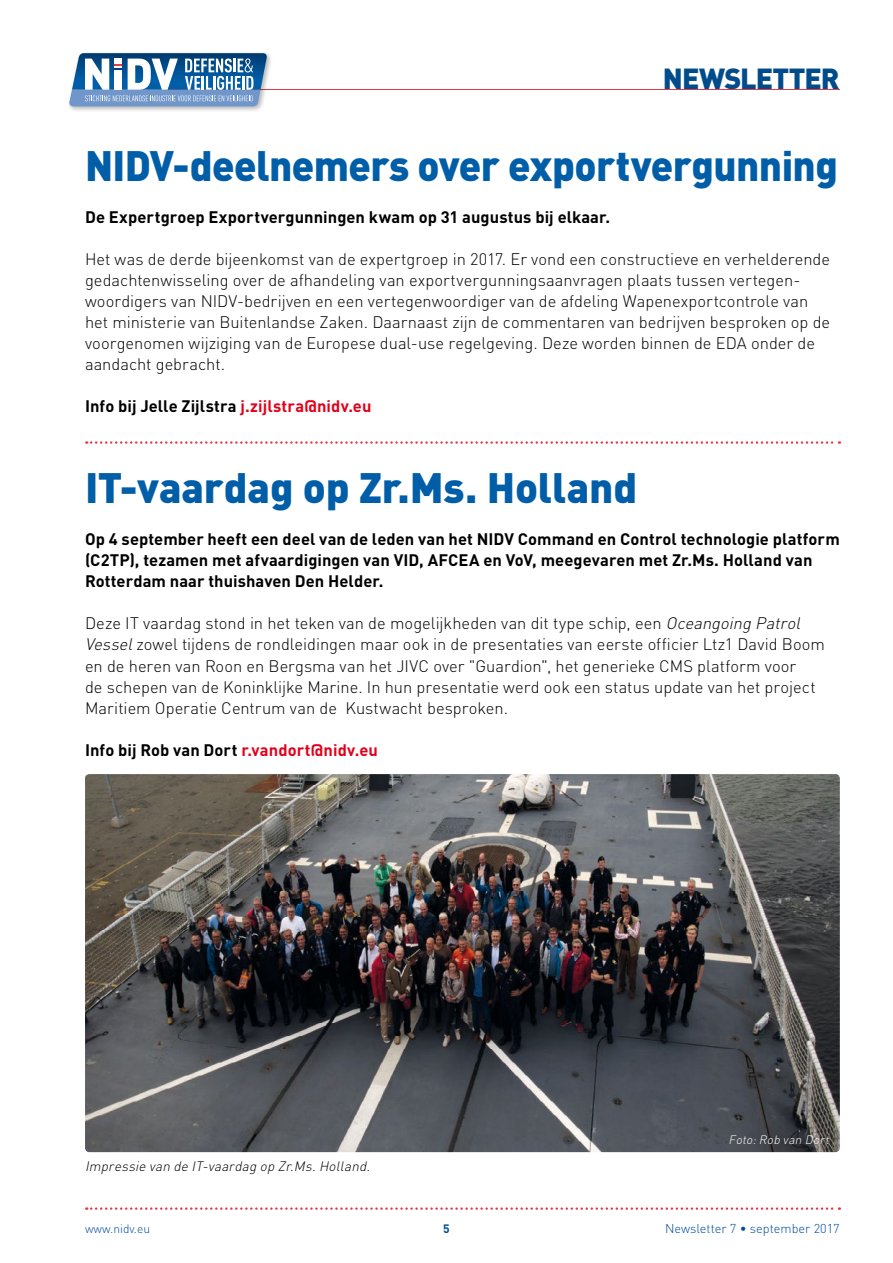
<style>
.page{position:relative;width:893px;height:1263px;background:#fff}
.page>*{position:absolute;margin:0;border:0;box-sizing:border-box;transform-origin:0 0}
.t1{font:900 42px "DIN Pro";letter-spacing:-.015em;color:#005ea8;scale:.96 1}
.t2{font:900 42px "DIN Pro";letter-spacing:-.015em;color:#005ea8}
.t3{font:900 28.65px "DIN Pro";letter-spacing:-.03em;color:#004c8b}
.t4{font:300 16.5px/21px "DIN Pro";color:#000}
.t5{font:700 16.5px/21px "DIN Pro";letter-spacing:.005em;color:#000}
.t6{font:italic 300 13.5px "DIN Pro";color:#000}
.t7{font:300 12.75px "DIN Pro";color:#004c98}
.t8{font:italic 300 12px "DIN Pro";color:#fff}
.t9{font:300 12px "DIN Pro";color:#004c98}
.t10{font:700 12px "DIN Pro";color:#004c98}
.s1{color:#e2001a}
.s2{font-style:italic}
</style>
<div class="page">
<svg style="left:86px;top:1207px;width:754px;height:3px"></svg>
<hr style="left:165px;top:89px;width:675px;height:1px;background:#e63a44">
<div style="left:67px;top:51px;width:206px;height:62px;background:#000;opacity:.3"></div>
<svg style="left:69px;top:53px;width:199px;height:53px"></svg>
<svg style="left:86px;top:441px;width:754px;height:3px"></svg>
<img style="left:85px;top:774px;width:755px;height:378px">
<h2 class="t3" style="left:663px;top:59px;width:178px">NEWSLETTER</h2>
<h1 class="t1" style="left:85px;top:137px;width:786px">NIDV-deelnemers over exportvergunning</h1>
<p class="t5" style="left:85px;top:206px;width:526px">De Expertgroep Exportvergunningen kwam op 31 augustus bij elkaar.</p>
<p class="t4" style="left:85px;top:248px;width:747px">Het was de derde bijeenkomst van de expertgroep in 2017. Er vond een constructieve en verhelderende gedachtenwisseling over de afhandeling van exportvergunningsaanvragen plaats tussen vertegen&shy;woordigers van NIDV-bedrijven en een vertegenwoordiger van de afdeling Wapenexportcontrole van het ministerie van Buitenlandse Zaken. Daarnaast zijn de commentaren van bedrijven besproken op de voorgenomen wijziging van de Europese dual-use regelgeving. Deze worden binnen de EDA onder de aandacht gebracht.</p>
<p class="t5" style="left:85px;top:395px;width:288px">Info bij Jelle Zijlstra <span class="s1">j.zijlstra@nidv.eu</span></p>
<h1 class="t2" style="left:85px;top:460px;width:554px">IT-vaardag op Zr.Ms. Holland</h1>
<p class="t5" style="left:85px;top:528px;width:756px">Op 4 september heeft een deel van de leden van het NIDV Command en Control technologie platform (C2TP), tezamen met afvaardigingen van VID, AFCEA en VoV, meegevaren met Zr.Ms. Holland van<br>Rotterdam naar thuishaven Den Helder.</p>
<p class="t4" style="left:85px;top:612px;width:741px">Deze IT vaardag stond in het teken van de mogelijkheden van dit type schip, een <span class="s2">Oceangoing Patrol Vessel</span>zowel tijdens de rondleidingen maar ook in de presentaties van eerste officier Ltz1 David Boom en de heren van Roon en Bergsma van het JIVC over "Guardion", het generieke CMS platform voor<br>de schepen van de Koninklijke Marine. In hun presentatie werd ook een status update van het project Maritiem Operatie Centrum van de Kustwacht besproken.</p>
<p class="t5" style="left:85px;top:738px;width:294px">Info bij Rob van Dort <span class="s1">r.vandort@nidv.eu</span></p>
<p class="t6" style="left:85px;top:1157px;width:290px">Impressie van de IT-vaardag op Zr.Ms.Holland.</p>
<p class="t8" style="left:729px;top:1131px;width:105px">Foto:Rob van Dort</p>
<p class="t9" style="left:85px;top:1220px;width:67px">www.nidv.eu</p>
<p class="t10" style="left:443px;top:1220px;width:8px">5</p>
<p class="t7" style="left:665px;top:1219px;width:176px">Newsletter 7 • september 2017</p>
</div>
